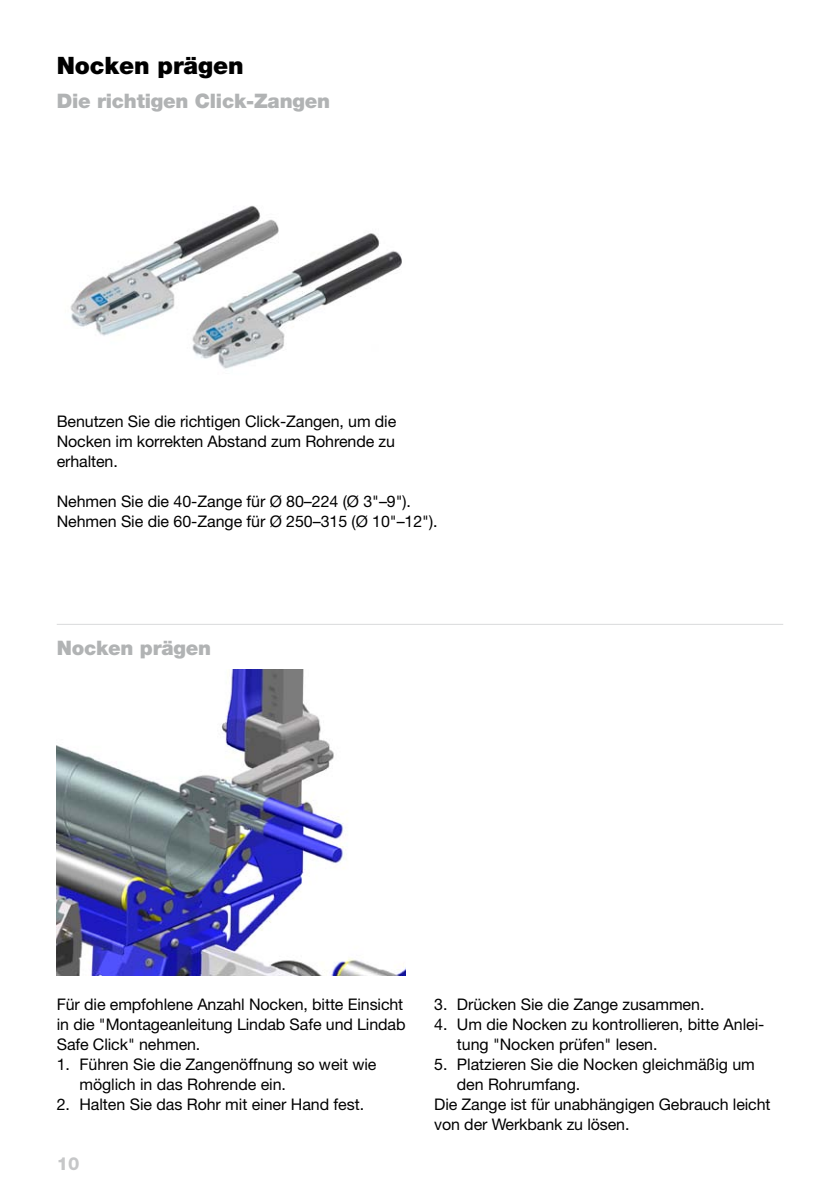
<style>
.page{position:relative;width:840px;height:1191px;background:#fff}
.page>*{position:absolute;margin:0;border:0;box-sizing:border-box;transform-origin:0 0}
.t1{font:900 24px "Helvetica Neue LT Pro";letter-spacing:-.005em;color:#000}
.t2{font:900 20px "Helvetica Neue LT Pro";letter-spacing:-.01em;color:#b1b3b4}
.t3{font:800 18px "Helvetica Neue LT Pro";color:#c6c7c8}
.t4{font:16px/20px "Helvetica Neue LT Pro";letter-spacing:-.005em;color:#000}
</style>
<div class="page">
<img style="left:70px;top:205px;width:332px;height:164px">
<img style="left:57px;top:669px;width:348px;height:306px">
<hr style="left:57px;top:624px;width:725px;height:1px;background:#d9dadb">
<h1 class="t1" style="left:57px;top:51px;width:188px">Nocken prägen</h1>
<p class="t2" style="left:57px;top:89px;width:275px">Die richtigen Click-Zangen</p>
<p class="t4" style="left:57px;top:411px;width:341px;text-align:justify">Benutzen Sie die richtigen Click-Zangen, um die Nocken im korrekten Abstand zum Rohrende zu erhalten.</p>
<p class="t4" style="left:57px;top:491px;width:382px">Nehmen Sie die 40-Zange für Ø 80–224 (Ø 3"–9").<br>Nehmen Sie die 60-Zange für Ø 250–315 (Ø 10"–12").</p>
<p class="t2" style="left:57px;top:636px;width:156px">Nocken prägen</p>
<p class="t4" style="left:57px;top:993px;width:350px">Für die empfohlene Anzahl Nocken, bitte Einsicht in die "Montageanleitung Lindab Safe und Lindab<br>Safe Click" nehmen.</p>
<p class="t4" style="left:79px;top:1053px;width:298px;text-indent:-23px">1. Führen Sie die Zangenöffnung so weit wie möglich in das Rohrende ein.</p>
<p class="t4" style="left:57px;top:1093px;width:309px">2. Halten Sie das Rohr mit einer Hand fest.</p>
<p class="t3" style="left:57px;top:1152px;width:24px">10</p>
<p class="t4" style="left:434px;top:993px;width:271px">3. Drücken Sie die Zange zusammen.</p>
<p class="t4" style="left:456px;top:1013px;width:309px;text-indent:-23px">4. Um die Nocken zu kontrollieren, bitte Anlei&shy;tung "Nocken prüfen" lesen.</p>
<p class="t4" style="left:434px;top:1053px;width:322px">5. Platzieren Sie die Nocken gleichmäßig um</p>
<p class="t4" style="left:456px;top:1073px;width:125px">den Rohrumfang.</p>
<p class="t4" style="left:434px;top:1093px;width:338px">Die Zange ist für unabhängigen Gebrauch leicht</p>
<p class="t4" style="left:434px;top:1113px;width:197px">von der Werkbank zu lösen.</p>
</div>
